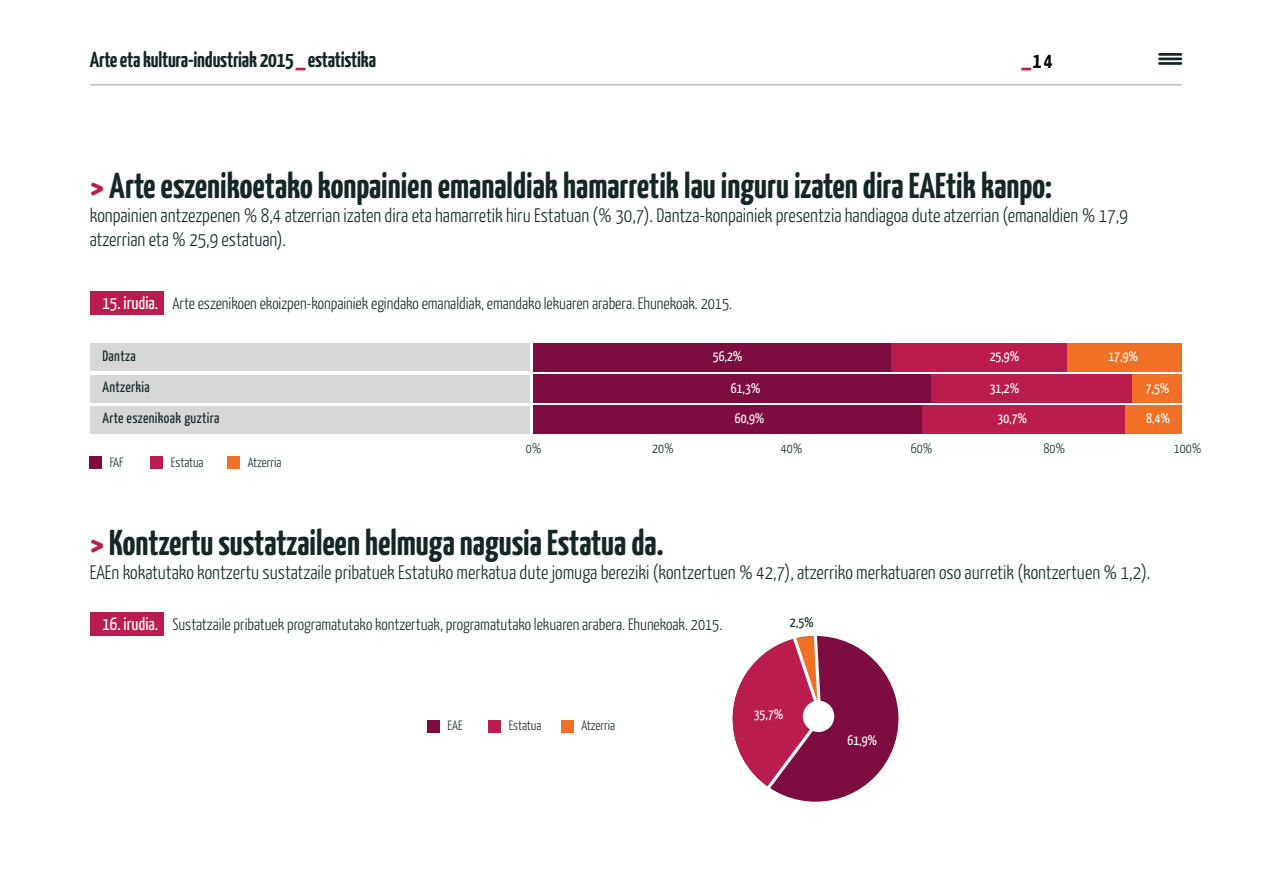
<style>
.page{position:relative;width:1263px;height:893px;background:#fff}
.page>*{position:absolute;margin:0;border:0;box-sizing:border-box;transform-origin:0 0}
.t1{font:700 36px "Yanone Kaffeesatz";color:#142626}
.t2{font:700 21.75px "Yanone Kaffeesatz";letter-spacing:-.01em;color:#142626}
.t3{font:700 21.75px "Yanone Kaffeesatz";color:#000}
.t4{font:300 19.5px/24px "Yanone Kaffeesatz";color:#142626}
.t5{font:300 16.5px "Yanone Kaffeesatz";color:#142626}
.t6{font:15px "Yanone Kaffeesatz";letter-spacing:.025em;color:#142626}
.t7{font:13.95px "Yanone Kaffeesatz";color:#fff}
.t8{font:13.95px "Yanone Kaffeesatz";color:#142626}
.t9{font:300 13.8px "Yanone Kaffeesatz";color:#142626}
.t10{font:300 13.5px "Yanone Kaffeesatz";color:#142626}
.s1{color:#bb1c4e}
.s2{font-weight:400;font-size:18px;color:#fff}
</style>
<div class="page">
<svg style="left:1021px;top:68px;width:10px;height:2px"></svg>
<svg style="left:296px;top:68px;width:10px;height:2px"></svg>
<hr style="left:90px;top:84px;width:1092px;height:1px;background:#a6a4a8">
<div style="left:733px;top:636px;width:165px;height:166px;background:#7d0c40;border-radius:50%"></div>
<hr style="left:1158px;top:53px;width:24px;height:3px;background:#142626">
<hr style="left:1158px;top:58px;width:24px;height:2px;background:#142626">
<hr style="left:1158px;top:62px;width:24px;height:3px;background:#142626">
<div style="left:90px;top:291px;width:74px;height:24px;background:#bb1c4e"></div>
<div style="left:90px;top:612px;width:74px;height:24px;background:#bb1c4e"></div>
<div style="left:90px;top:375px;width:440px;height:28px;background:#d7d7d8"></div>
<div style="left:90px;top:343px;width:440px;height:28px;background:#d7d7d8"></div>
<div style="left:90px;top:406px;width:440px;height:28px;background:#d7d7d8"></div>
<div style="left:534px;top:375px;width:397px;height:28px;background:#7d0c40"></div>
<div style="left:534px;top:343px;width:357px;height:29px;background:#7d0c40"></div>
<div style="left:534px;top:405px;width:388px;height:29px;background:#7d0c40"></div>
<div style="left:922px;top:405px;width:203px;height:29px;background:#bb1c4e"></div>
<div style="left:1125px;top:405px;width:56px;height:29px;background:#f07125"></div>
<div style="left:931px;top:375px;width:201px;height:28px;background:#bb1c4e"></div>
<div style="left:891px;top:343px;width:176px;height:29px;background:#bb1c4e"></div>
<div style="left:1132px;top:374px;width:50px;height:29px;background:#f07125"></div>
<div style="left:1067px;top:343px;width:115px;height:28px;background:#f07125"></div>
<div style="left:150px;top:457px;width:13px;height:12px;background:#bb1c4e"></div>
<div style="left:488px;top:720px;width:13px;height:12px;background:#bb1c4e"></div>
<div style="left:227px;top:457px;width:13px;height:12px;background:#f07125"></div>
<div style="left:561px;top:720px;width:12px;height:12px;background:#f07125"></div>
<div style="left:89px;top:457px;width:13px;height:12px;background:#7d0c40"></div>
<div style="left:427px;top:720px;width:13px;height:12px;background:#7d0c40"></div>
<svg style="left:733px;top:636px;width:92px;height:166px"></svg>
<div style="left:803px;top:701px;width:31px;height:31px;background:#fff;border-radius:50%"></div>
<p class="t2" style="left:90px;top:46px;width:288px">Arte eta kultura-industriak 2015 estatistika</p>
<p class="t3" style="left:1033px;top:47px;width:21px">14</p>
<h1 class="t1" style="left:90px;top:164px;width:964px"><span class="s1">&gt;</span> Arte eszenikoetako konpainien emanaldiak hamarretik lau inguru izaten dira EAEtik kanpo:</h1>
<p class="t4" style="left:90px;top:203px;width:1039px">konpainien antzezpenen % 8,4 atzerrian izaten dira eta hamarretik hiru Estatuan (% 30,7). Dantza-konpainiek presentzia handiagoa dute atzerrian (emanaldien % 17,9 atzerrian eta % 25,9 estatuan).</p>
<p class="t5" style="left:102px;top:293px;width:631px"><span class="s2">15. irudia.</span> Arte eszenikoen ekoizpen-konpainiek egindako emanaldiak, emandako lekuaren arabera. Ehunekoak. 2015.</p>
<p class="t6" style="left:102px;top:346px;width:35px">Dantza</p>
<p class="t7" style="left:713px;top:348px;width:31px">56,2%</p>
<p class="t7" style="left:990px;top:348px;width:31px">25,9%</p>
<p class="t7" style="left:1108px;top:348px;width:31px">17,9%</p>
<p class="t6" style="left:102px;top:378px;width:49px">Antzerkia</p>
<p class="t7" style="left:731px;top:379px;width:31px">61,3%</p>
<p class="t7" style="left:990px;top:379px;width:31px">31,2%</p>
<p class="t7" style="left:1146px;top:379px;width:25px">7,5%</p>
<p class="t6" style="left:102px;top:409px;width:119px">Arte eszenikoak guztira</p>
<p class="t10" style="left:171px;top:454px;width:34px">Estatua</p>
<p class="t10" style="left:110px;top:454px;width:15px">FAF</p>
<p class="t10" style="left:248px;top:454px;width:35px">Atzerria</p>
<p class="t7" style="left:735px;top:410px;width:31px">60,9%</p>
<p class="t7" style="left:997px;top:410px;width:31px">30,7%</p>
<p class="t7" style="left:1146px;top:410px;width:25px">8,4%</p>
<p class="t9" style="left:526px;top:440px;width:17px">0%</p>
<p class="t9" style="left:652px;top:440px;width:23px">20%</p>
<p class="t9" style="left:781px;top:440px;width:23px">40%</p>
<p class="t9" style="left:911px;top:440px;width:23px">60%</p>
<p class="t9" style="left:1043px;top:440px;width:23px">80%</p>
<p class="t9" style="left:1174px;top:440px;width:29px">100%</p>
<h1 class="t1" style="left:90px;top:520px;width:575px"><span class="s1">&gt;</span> Kontzertu sustatzaileen helmuga nagusia Estatua da.</h1>
<p class="t4" style="left:90px;top:559px;width:1062px">EAEn kokatutako kontzertu sustatzaile pribatuek Estatuko merkatua dute jomuga bereziki (kontzertuen % 42,7), atzerriko merkatuaren oso aurretik (kontzertuen % 1,2).</p>
<p class="t5" style="left:102px;top:614px;width:621px"><span class="s2">16. irudia.</span> Sustatzaile pribatuek programatutako kontzertuak, programatutako lekuaren arabera. Ehunekoak. 2015.</p>
<p class="t10" style="left:448px;top:718px;width:16px">EAE</p>
<p class="t10" style="left:509px;top:718px;width:34px">Estatua</p>
<p class="t10" style="left:581px;top:718px;width:35px">Atzerria</p>
<p class="t8" style="left:790px;top:614px;width:25px">2,5%</p>
<p class="t7" style="left:754px;top:705px;width:31px">35,7%</p>
<p class="t7" style="left:847px;top:731px;width:31px">61,9%</p>
</div>
